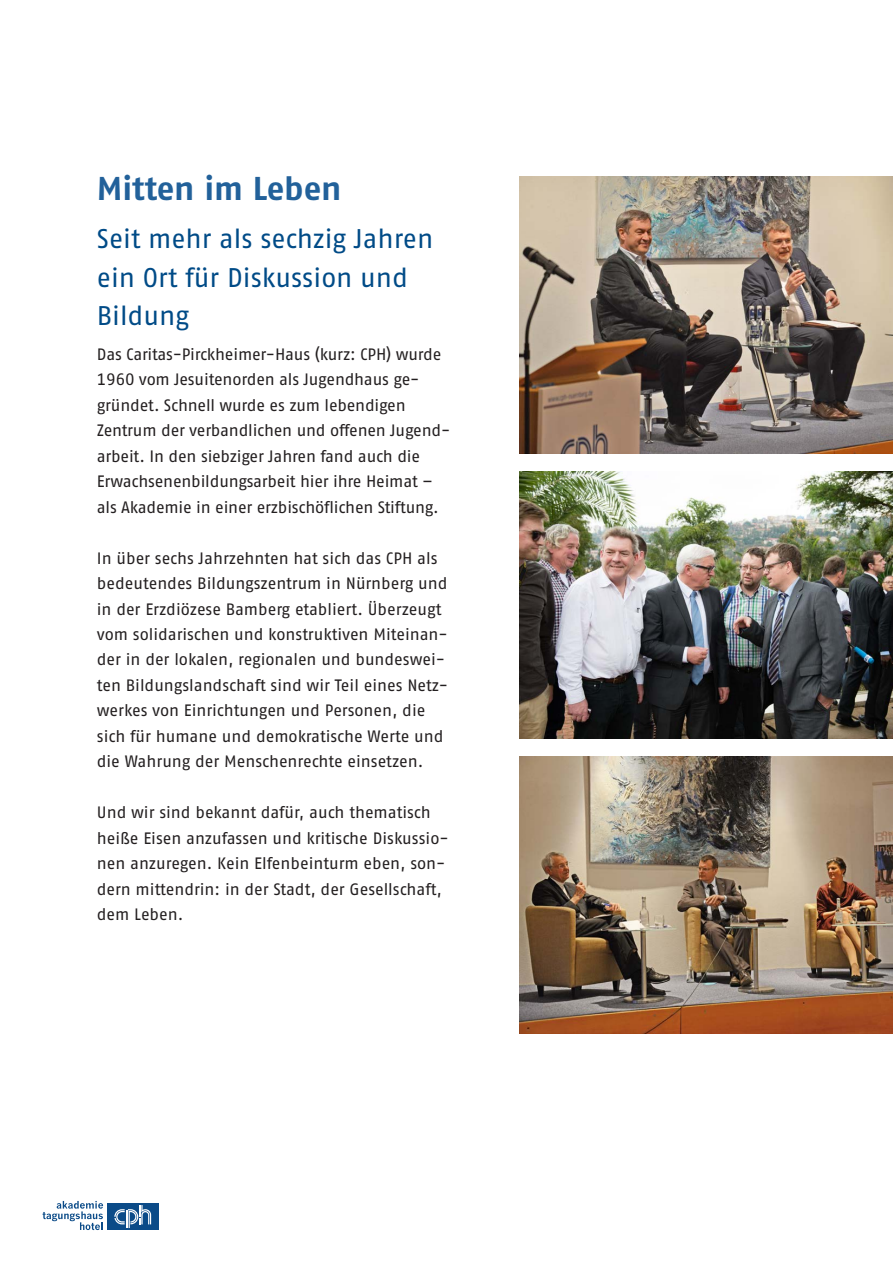
<style>
.page{position:relative;width:893px;height:1263px;background:#fff}
.page>*{position:absolute;margin:0;border:0;box-sizing:border-box;transform-origin:0 0}
.t1{font:33px "Fago No Bold TF";letter-spacing:-.005em;color:#22619a}
.t2{font:27px/39px "Fago No Tf";color:#004b87}
.t3{font:16.5px/25.5px "Fago No Tf";letter-spacing:-.005em;color:#231f20}
</style>
<div class="page">
<div style="left:107px;top:1203px;width:52px;height:27px;background:#0b4b88"></div>
<svg style="left:114px;top:1205px;width:37px;height:23px"></svg>
<svg style="left:43px;top:1201px;width:60px;height:29px"></svg>
<img style="left:519px;top:176px;width:374px;height:277px">
<img style="left:519px;top:471px;width:374px;height:268px">
<img style="left:519px;top:756px;width:374px;height:277px">
<h1 class="t1" style="left:97px;top:169px;width:246px">Mitten im Leben</h1>
<h2 class="t2" style="left:97px;top:218px;width:338px">Seit mehr als sechzig Jahren ein Ort für Diskussion und<br>Bildung</h2>
<p class="t3" style="left:97px;top:341px;width:355px">Das Caritas-Pirckheimer-Haus (kurz: CPH) wurde 1960 vom Jesuitenorden als Jugendhaus ge&shy;gründet. Schnell wurde es zum lebendigen Zentrum der verbandlichen und offenen Jugend&shy;arbeit. In den siebziger Jahren fand auch die Erwachsenenbildungsarbeit hier ihre Heimat – als Akademie in einer erzbischöflichen Stiftung.</p>
<p class="t3" style="left:97px;top:545px;width:353px">In über sechs Jahrzehnten hat sich das CPH als bedeutendes Bildungszentrum in Nürnberg und in der Erzdiözese Bamberg etabliert. Überzeugt vom solidarischen und konstruktiven Miteinan&shy;der in der lokalen, regionalen und bundeswei&shy;ten Bildungslandschaft sind wir Teil eines Netz&shy;werkes von Einrichtungen und Personen, die sich für humane und demokratische Werte und die Wahrung der Menschenrechte einsetzen.</p>
<p class="t3" style="left:97px;top:800px;width:353px">Und wir sind bekannt dafür, auch thematisch heiße Eisen anzufassen und kritische Diskussio&shy;nen anzuregen. Kein Elfenbeinturm eben, son&shy;dern mittendrin: in der Stadt, der Gesellschaft, dem Leben.</p>
</div>
